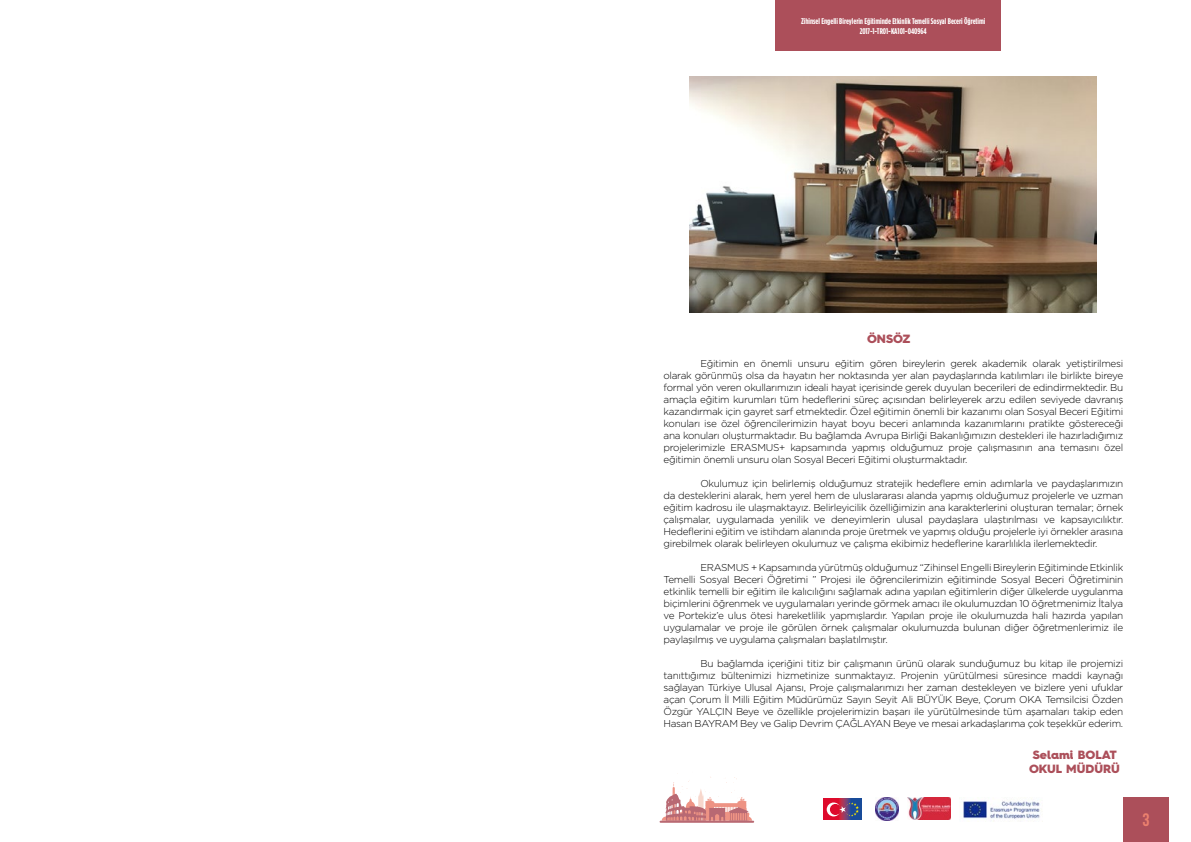
<style>
.page{position:relative;width:1191px;height:842px;background:#fff}
.page>*{position:absolute;margin:0;border:0;box-sizing:border-box;transform-origin:0 0}
.t1{font:700 18px "Bebas Neue";color:#eb806e}
.t2{font:900 12px/14.4px "Hurme Geometric Sans 4";color:#ac4f5a;text-align:center}
.t3{font:300 10px/12px "Gotham";letter-spacing:-.03em;color:#000;text-align:justify}
.t4{font:700 8.3px/10px "Gotham Condensed";color:#fff;text-align:center}
</style>
<div class="page">
<div style="left:775px;top:0;width:226px;height:51px;background:#ac4f5a"></div>
<svg style="left:823px;top:799px;width:39px;height:21px"></svg>
<svg style="left:826px;top:802px;width:33px;height:14px"></svg>
<img style="left:907px;top:797px;width:43px;height:23px">
<img style="left:963px;top:800px;width:77px;height:21px">
<img style="left:875px;top:798px;width:24px;height:23px">
<hr style="left:659px;top:821px;width:95px;height:2px;background:#ac4f5a">
<svg style="left:661px;top:777px;width:91px;height:44px"></svg>
<div style="left:1123px;top:797px;width:45px;height:45px;background:#ac4f5a"></div>
<img style="left:689px;top:76px;width:407px;height:236px">
<p class="t4" style="left:801px;top:16px;width:186px">Zihinsel Engelli Bireylerin Eğitiminde Etkinlik Temelli Sosyal Beceri Öğretimi<br>2017-1-TR01-KA101-040964</p>
<p class="t2" style="left:867px;top:331px;width:45px">ÖNSÖZ</p>
<p class="t3" style="left:663px;top:357px;width:461px;text-indent:37px">Eğitimin en önemli unsuru eğitim gören bireylerin gerek akademik olarak yetiştirilmesi olarak görünmüş olsa da hayatın her noktasında yer alan paydaşlarında katılımları ile birlikte bireye formal yön veren okullarımızın ideali hayat içerisinde gerek duyulan becerileri de edindirmektedir. Bu amaçla eğitim kurumları tüm hedeflerini süreç açısından belirleyerek arzu edilen seviyede davranış kazandırmak için gayret sarf etmektedir. Özel eğitimin önemli bir kazanımı olan Sosyal Beceri Eğitimi konuları ise özel öğrencilerimizin hayat boyu beceri anlamında kazanımlarını pratikte göstereceği ana konuları oluşturmaktadır. Bu bağlamda Avrupa Birliği Bakanlığımızın destekleri ile hazırladığımız projelerimizle ERASMUS+ kapsamında yapmış olduğumuz proje çalışmasının ana temasını özel eğitimin önemli unsuru olan Sosyal Beceri Eğitimi oluşturmaktadır.</p>
<p class="t3" style="left:663px;top:477px;width:461px;text-indent:37px">Okulumuz için belirlemiş olduğumuz stratejik hedeflere emin adımlarla ve paydaşlarımızın da desteklerini alarak, hem yerel hem de uluslararası alanda yapmış olduğumuz projelerle ve uzman eğitim kadrosu ile ulaşmaktayız. Belirleyicilik özelliğimizin ana karakterlerini oluşturan temalar; örnek çalışmalar, uygulamada yenilik ve deneyimlerin ulusal paydaşlara ulaştırılması ve kapsayıcılıktır.<br>Hedeflerini eğitim ve istihdam alanında proje üretmek ve yapmış olduğu projelerle iyi örnekler arasına girebilmek olarak belirleyen okulumuz ve çalışma ekibimiz hedeflerine kararlılıkla ilerlemektedir.</p>
<p class="t3" style="left:663px;top:561px;width:461px;text-indent:37px">ERASMUS + Kapsamında yürütmüş olduğumuz “Zihinsel Engelli Bireylerin Eğitiminde Etkinlik Temelli Sosyal Beceri Öğretimi ” Projesi ile öğrencilerimizin eğitiminde Sosyal Beceri Öğretiminin etkinlik temelli bir eğitim ile kalıcılığını sağlamak adına yapılan eğitimlerin diğer ülkelerde uygulanma biçimlerini öğrenmek ve uygulamaları yerinde görmek amacı ile okulumuzdan 10 öğretmenimiz İtalya ve Portekiz’e ulus ötesi hareketlilik yapmışlardır. Yapılan proje ile okulumuzda hali hazırda yapılan uygulamalar ve proje ile görülen örnek çalışmalar okulumuzda bulunan diğer öğretmenlerimiz ile paylaşılmış ve uygulama çalışmaları başlatılmıştır.</p>
<p class="t3" style="left:663px;top:657px;width:461px;text-indent:37px">Bu bağlamda içeriğini titiz bir çalışmanın ürünü olarak sunduğumuz bu kitap ile projemizi tanıttığımız bültenimizi hizmetinize sunmaktayız. Projenin yürütülmesi süresince maddi kaynağı sağlayan Türkiye Ulusal Ajansı, Proje çalışmalarımızı her zaman destekleyen ve bizlere yeni ufuklar açan Çorum İl Milli Eğitim Müdürümüz Sayın Seyit Ali BÜYÜK Beye, Çorum OKA Temsilcisi Özden Özgür YALÇIN Beye ve özellikle projelerimizin başarı ile yürütülmesinde tüm aşamaları takip eden Hasan BAYRAM Bey ve Galip Devrim ÇAĞLAYAN Beye ve mesai arkadaşlarıma çok teşekkür ederim.</p>
<p class="t2" style="left:1029px;top:747px;width:92px">Selami BOLAT<br>OKUL MÜDÜRÜ</p>
<h1 class="t1" style="left:1142px;top:810px;width:9px">3</h1>
</div>
